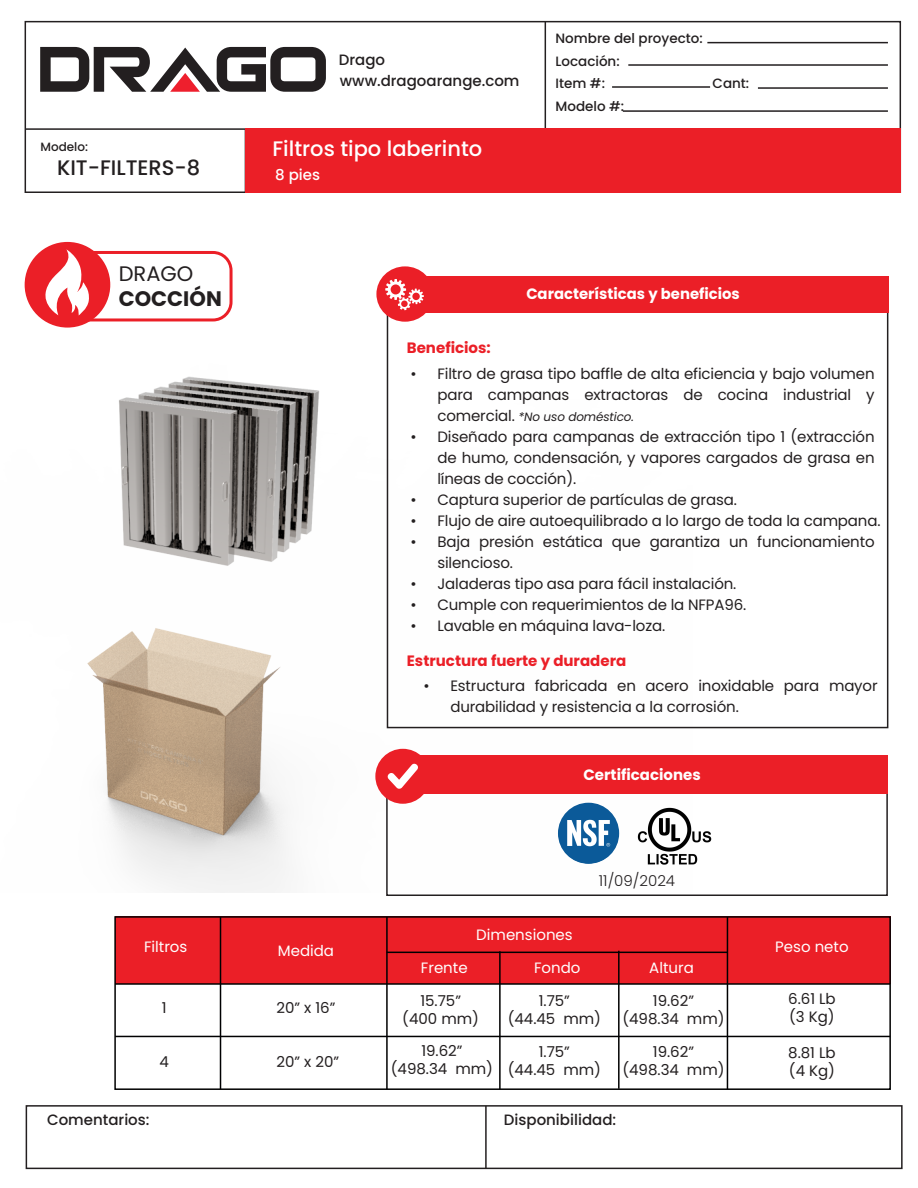
<style>
.page{position:relative;width:918px;height:1188px;background:#fff}
.page>*{position:absolute;margin:0;border:0;box-sizing:border-box;transform-origin:0 0}
.t1{font:500 21px "Poppins";color:#fff}
.t2{font:500 21px "Poppins";color:#231f20}
.t3{font:700 21px "Poppins";color:#231f20}
.t4{font:21px "Poppins";color:#231f20}
.t5{font:15px/18px "Poppins";letter-spacing:-.01em;color:#231f20;text-align:center}
.t6{font:500 15px "Poppins";color:#231f20}
.t7{font:15px "Poppins";color:#fff}
.t8{font:700 15px "Poppins";color:#fff}
.t9{font:700 15px "Poppins";color:#eb1f27}
.t10{font:300 15px "Poppins";color:#231f20}
.t11{font:500 15px "Poppins";color:#fff}
.t12{font:500 13.5px/22.5px "Poppins";color:#231f20}
.t13{font:italic 12px "Poppins";letter-spacing:-.01em;color:#231f20}
.t14{font:500 12px "Poppins";color:#231f20}
.s1{font-style:normal;font-size:15px}
</style>
<div class="page">
<img style="left:87px;top:331px;width:605px;height:562px">
<div style="left:25px;top:21px;width:876px;height:172px;border:2px solid #231f20"></div>
<hr style="left:26px;top:128px;width:873px;height:2px;background:#231f20">
<hr style="left:545px;top:21px;width:1px;height:108px;background:#231f20">
<div style="left:26px;top:1105px;width:877px;height:64px;border:2px solid #231f20"></div>
<hr style="left:485px;top:1106px;width:2px;height:62px;background:#231f20">
<div style="left:245px;top:129px;width:655px;height:64px;background:#eb1f27"></div>
<hr style="left:707px;top:42px;width:181px;height:1px;background:#231f20">
<hr style="left:628px;top:64px;width:260px;height:2px;background:#231f20">
<hr style="left:612px;top:86px;width:98px;height:2px;background:#231f20">
<hr style="left:758px;top:87px;width:130px;height:2px;background:#231f20">
<hr style="left:623px;top:110px;width:265px;height:2px;background:#231f20">
<svg style="left:40px;top:47px;width:286px;height:45px"></svg>
<div style="left:38px;top:251px;width:195px;height:70px;border:3px solid #eb1f27;border-radius:18px"></div>
<div style="left:25px;top:242px;width:85px;height:86px;background:#eb1f27;border-radius:50%"></div>
<svg style="left:42px;top:249px;width:47px;height:66px"></svg>
<div style="left:387px;top:276px;width:501px;height:37px;background:#eb1f27"></div>
<div style="left:376px;top:266px;width:58px;height:56px;background:#eb1f27;border-radius:50%"></div>
<svg style="left:385px;top:279px;width:39px;height:31px"></svg>
<div style="left:115px;top:917px;width:776px;height:67px;background:#eb1f27"></div>
<div style="left:114px;top:916px;width:777px;height:174px;border:2px solid #000001"></div>
<hr style="left:115px;top:983px;width:775px;height:2px;background:#000001">
<hr style="left:387px;top:952px;width:340px;height:1px;background:#000001">
<hr style="left:618px;top:951px;width:2px;height:138px;background:#000001">
<hr style="left:727px;top:917px;width:1px;height:172px;background:#000001">
<hr style="left:499px;top:951px;width:2px;height:138px;background:#000001">
<div style="left:386px;top:779px;width:502px;height:117px;border:2px solid #231f20"></div>
<div style="left:386px;top:756px;width:502px;height:38px;background:#eb1f27"></div>
<svg style="left:375px;top:749px;width:55px;height:55px"></svg>
<img style="left:558px;top:803px;width:61px;height:61px;border-radius:31px">
<img style="left:633px;top:804px;width:79px;height:65px">
<hr style="left:386px;top:917px;width:2px;height:172px;background:#000001">
<hr style="left:220px;top:917px;width:1px;height:172px;background:#000001">
<hr style="left:115px;top:1036px;width:775px;height:1px;background:#000001">
<p class="t14" style="left:40px;top:140px;width:49px">Modelo:</p>
<h1 class="t2" style="left:57px;top:156px;width:145px">KIT-FILTERS-8</h1>
<h1 class="t4" style="left:119px;top:261px;width:76px">DRAGO</h1>
<h1 class="t3" style="left:119px;top:286px;width:105px">COCCIÓN</h1>
<p class="t7" style="left:144px;top:939px;width:45px">Filtros</p>
<p class="t6" style="left:339px;top:51px;width:48px">Drago</p>
<p class="t6" style="left:340px;top:72px;width:181px">www.dragoarange.com</p>
<h1 class="t1" style="left:272px;top:136px;width:211px">Filtros tipo laberinto</h1>
<p class="t11" style="left:275px;top:166px;width:46px">8 pies</p>
<p class="t12" style="left:555px;top:27px;width:149px">Nombre del proyecto:<br>Locación:<br>Item #:</p>
<p class="t12" style="left:555px;top:95px;width:70px">Modelo #:</p>
<p class="t12" style="left:713px;top:72px;width:38px">Cant:</p>
<p class="t8" style="left:526px;top:285px;width:215px">Características y beneficios</p>
<p class="t9" style="left:407px;top:339px;width:85px">Beneficios:</p>
<p class="t5" style="left:410px;top:363px;width:466px;line-height:21px;text-align:right">• Filtro de grasa tipo baffle de alta eficiencia y bajo volumen para campanas extractoras de cocina industrial y</p>
<p class="t13" style="left:437px;top:410px;width:198px"><span class="s1">comercial.</span> *No uso doméstico.</p>
<p class="t5" style="left:437px;top:426px;width:439px;line-height:21px;text-align:justify;text-indent:-27px">• Diseñado para campanas de extracción tipo 1 (extracción de humo, condensación, y vapores cargados de grasa en líneas de cocción).</p>
<p class="t5" style="left:410px;top:491px;width:328px">• Captura superior de partículas de grasa.</p>
<p class="t5" style="left:410px;top:512px;width:472px">• Flujo de aire autoequilibrado a lo largo de toda la campana.</p>
<p class="t5" style="left:437px;top:531px;width:439px;line-height:21px;text-align:left;text-indent:-27px">• Baja presión estática que garantiza un funcionamiento silencioso.</p>
<p class="t5" style="left:410px;top:575px;width:328px">• Jaladeras tipo asa para fácil instalación.</p>
<p class="t5" style="left:410px;top:596px;width:337px">• Cumple con requerimientos de la NFPA96.</p>
<p class="t5" style="left:410px;top:617px;width:256px">• Lavable en máquina lava-loza.</p>
<p class="t9" style="left:407px;top:652px;width:221px">Estructura fuerte y duradera</p>
<p class="t5" style="left:450px;top:675px;width:429px;line-height:21px;text-align:left;text-indent:-27px">• Estructura fabricada en acero inoxidable para mayor durabilidad y resistencia a la corrosión.</p>
<p class="t8" style="left:584px;top:766px;width:119px">Certificaciones</p>
<p class="t7" style="left:278px;top:942px;width:58px">Medida</p>
<p class="t7" style="left:476px;top:926px;width:98px">Dimensiones</p>
<p class="t10" style="left:599px;top:872px;width:78px">11/09/2024</p>
<p class="t7" style="left:421px;top:959px;width:48px">Frente</p>
<p class="t7" style="left:534px;top:959px;width:48px">Fondo</p>
<p class="t7" style="left:649px;top:959px;width:46px">Altura</p>
<p class="t7" style="left:775px;top:938px;width:75px">Peso neto</p>
<p class="t5" style="left:162px;top:998px;width:6px">1</p>
<p class="t5" style="left:276px;top:998px;width:60px">20” x 16”</p>
<p class="t5" style="left:160px;top:1053px;width:11px">4</p>
<p class="t5" style="left:276px;top:1053px;width:64px">20” x 20”</p>
<p class="t5" style="left:402px;top:992px;width:78px">15.75” (400 mm)</p>
<p class="t5" style="left:622px;top:992px;width:104px">19.62”<br>(498.34 mm)</p>
<p class="t5" style="left:508px;top:992px;width:95px">1.75”<br>(44.45 mm)</p>
<p class="t5" style="left:391px;top:1042px;width:104px">19.62”<br>(498.34 mm)</p>
<p class="t5" style="left:508px;top:1043px;width:95px">1.75”<br>(44.45 mm)</p>
<p class="t5" style="left:622px;top:1043px;width:104px">19.62”<br>(498.34 mm)</p>
<p class="t6" style="left:47px;top:1112px;width:104px">Comentarios:</p>
<p class="t6" style="left:504px;top:1111px;width:114px">Disponibilidad:</p>
<p class="t5" style="left:788px;top:989px;width:49px;text-align:left">6.61 Lb (3 Kg)</p>
<p class="t5" style="left:788px;top:1044px;width:49px;text-align:left">8.81 Lb (4 Kg)</p>
</div>
